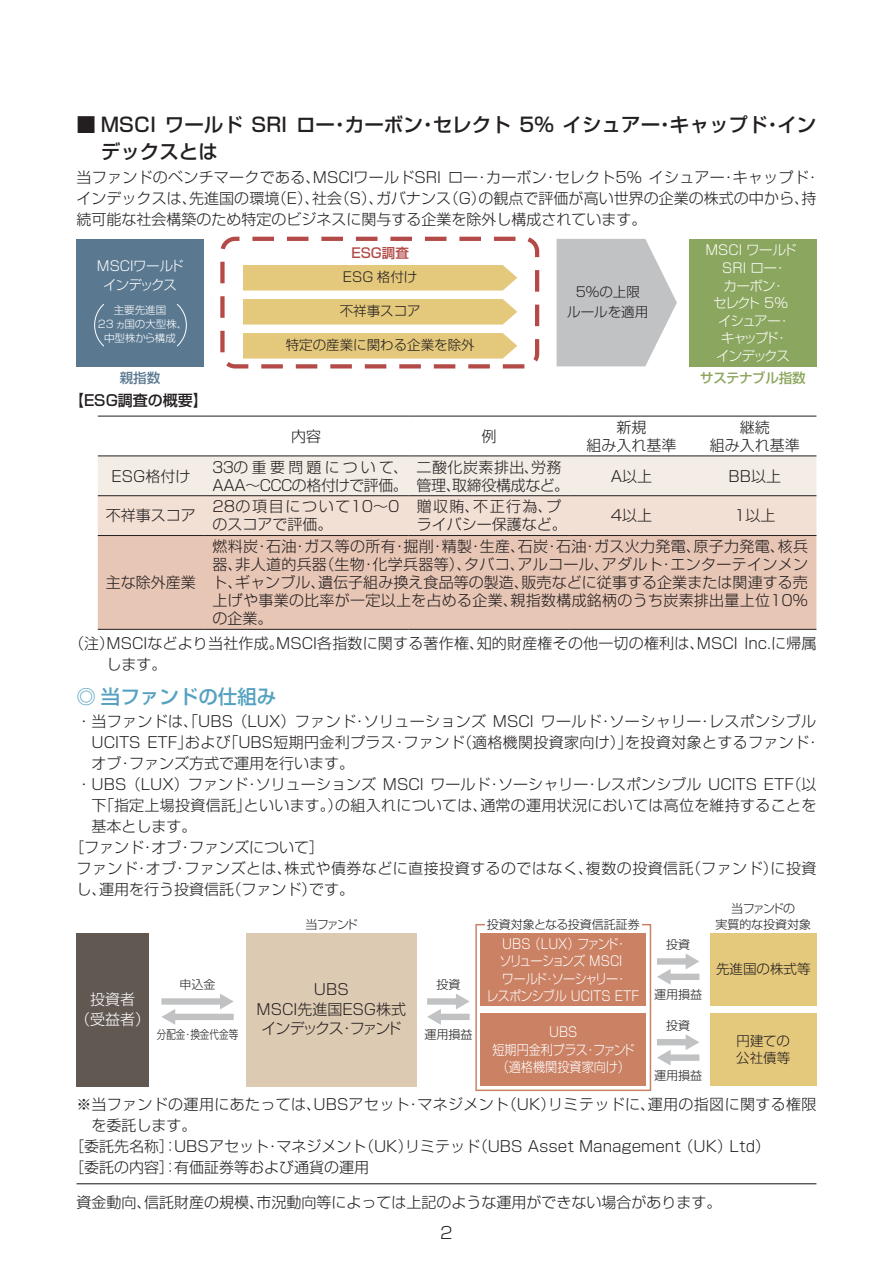
<style>
.page{position:relative;width:893px;height:1263px;background:#fff}
.page>*{position:absolute;margin:0;border:0;box-sizing:border-box;transform-origin:0 0}
.t1{font:500 19.5px/27.3px "Shin Go Pro";color:#231f20}
.t2{font:500 19.5px "Shin Go Pro";color:#55a2c0}
.t3{font:300 16.5px "Shin Go Pro";color:#231f20}
.t4{font:300 15px/18px "Shin Go Pro";color:#231f20}
.t5{font:300 15px "Shin Go Pro";letter-spacing:.025em;color:#231f20}
.t6{font:300 15px "Shin Go Pro";letter-spacing:.03em;color:#231f20}
.t7{font:300 15px "Shin Go Pro";letter-spacing:.02em;color:#231f20}
.t8{font:300 15px/18px "Shin Go Pro";letter-spacing:-.02em;color:#231f20}
.t9{font:300 15px/19.5px "Shin Go Pro";letter-spacing:-.065em;color:#231f20;text-align:center}
.t10{font:500 15px "Shin Go Pro";color:#231f20}
.t11{font:300 15px/19.5px "Shin Go Pro";color:#fff;text-align:center}
.t12{font:300 13.5px/19.5px "Shin Go Pro";color:#231f20;text-align:center}
.t13{font:300 13.5px/17.5px "Shin Go Pro";letter-spacing:-.055em;color:#fff;text-align:center;scale:.9 1}
.t14{font:300 13.5px/17.5px "Shin Go Pro";letter-spacing:-.065em;color:#fff;text-align:center}
.t15{font:300 13.5px/17.5px "Shin Go Pro";color:#fff;text-align:center;scale:.9 1}
.t16{font:300 13.5px/19.5px "Shin Go Pro";letter-spacing:-.035em;color:#fff;text-align:center}
.t17{font:500 13.5px "Shin Go Pro";letter-spacing:-.03em;color:#8ba65e}
.t18{font:500 13.5px "Shin Go Pro";color:#b34a47}
.t19{font:500 13.5px "Shin Go Pro";color:#5a7991}
.t20{font:300 12px/15.6px "Shin Go Pro";color:#231f20;text-align:center}
.t21{font:300 12px "Shin Go Pro";color:#231f20;scale:.8 1}
.t22{font:300 10.5px/13.6px "Shin Go Pro";color:#fff;text-align:center}
</style>
<div class="page">
<hr style="left:77px;top:1183px;width:739px;height:1px;background:#231f20">
<svg style="left:557px;top:239px;width:120px;height:127px"></svg>
<div style="left:689px;top:239px;width:128px;height:127px;background:#8ba65e"></div>
<div style="left:243px;top:265px;width:274px;height:25px;background:#e4c87b"></div>
<div style="left:243px;top:299px;width:274px;height:26px;background:#e4c87b"></div>
<div style="left:243px;top:333px;width:274px;height:26px;background:#e4c87b"></div>
<div style="left:220px;top:237px;width:319px;height:131px;border:4px dashed #b34a47;border-radius:13px"></div>
<div style="left:76px;top:239px;width:128px;height:127px;background:#5a7991"></div>
<svg style="left:94px;top:303px;width:11px;height:44px"></svg>
<svg style="left:177px;top:303px;width:10px;height:44px"></svg>
<svg style="left:98px;top:457px;width:718px;height:78px"></svg>
<div style="left:98px;top:536px;width:718px;height:93px;background:#e8c6b5"></div>
<hr style="left:98px;top:416px;width:106px;height:1px;background:#231f20">
<hr style="left:204px;top:416px;width:204px;height:1px;background:#231f20">
<hr style="left:408px;top:416px;width:162px;height:1px;background:#231f20">
<hr style="left:570px;top:416px;width:123px;height:1px;background:#231f20">
<hr style="left:693px;top:416px;width:123px;height:1px;background:#231f20">
<hr style="left:98px;top:456px;width:106px;height:1px;background:#231f20">
<hr style="left:204px;top:456px;width:204px;height:1px;background:#231f20">
<hr style="left:408px;top:456px;width:162px;height:1px;background:#231f20">
<hr style="left:570px;top:456px;width:123px;height:1px;background:#231f20">
<hr style="left:693px;top:456px;width:123px;height:1px;background:#231f20">
<hr style="left:98px;top:495px;width:106px;height:1px;background:#231f20">
<hr style="left:204px;top:495px;width:204px;height:1px;background:#231f20">
<hr style="left:408px;top:495px;width:162px;height:1px;background:#231f20">
<hr style="left:570px;top:495px;width:123px;height:1px;background:#231f20">
<hr style="left:693px;top:495px;width:123px;height:1px;background:#231f20">
<hr style="left:98px;top:535px;width:106px;height:1px;background:#231f20">
<hr style="left:204px;top:535px;width:204px;height:1px;background:#231f20">
<hr style="left:408px;top:535px;width:162px;height:1px;background:#231f20">
<hr style="left:570px;top:535px;width:123px;height:1px;background:#231f20">
<hr style="left:693px;top:535px;width:123px;height:1px;background:#231f20">
<hr style="left:98px;top:629px;width:106px;height:1px;background:#231f20">
<hr style="left:204px;top:629px;width:204px;height:1px;background:#231f20">
<hr style="left:408px;top:629px;width:162px;height:1px;background:#231f20">
<hr style="left:570px;top:629px;width:123px;height:1px;background:#231f20">
<hr style="left:693px;top:629px;width:123px;height:1px;background:#231f20">
<div style="left:246px;top:933px;width:170px;height:153px;background:#ddcab2"></div>
<div style="left:480px;top:933px;width:166px;height:72px;background:#cb8164"></div>
<div style="left:480px;top:1014px;width:166px;height:72px;background:#cb8164"></div>
<div style="left:427px;top:998px;width:31px;height:7px;background:#c1c2c4"></div>
<svg style="left:456px;top:994px;width:14px;height:15px"></svg>
<div style="left:439px;top:1014px;width:31px;height:6px;background:#c1c2c4"></div>
<svg style="left:427px;top:1009px;width:14px;height:16px"></svg>
<div style="left:657px;top:958px;width:31px;height:7px;background:#c1c2c4"></div>
<svg style="left:686px;top:954px;width:13px;height:15px"></svg>
<div style="left:668px;top:974px;width:31px;height:6px;background:#c1c2c4"></div>
<svg style="left:657px;top:969px;width:14px;height:16px"></svg>
<div style="left:657px;top:1039px;width:31px;height:6px;background:#c1c2c4"></div>
<svg style="left:686px;top:1034px;width:13px;height:16px"></svg>
<div style="left:668px;top:1054px;width:31px;height:7px;background:#c1c2c4"></div>
<svg style="left:657px;top:1050px;width:14px;height:15px"></svg>
<div style="left:161px;top:998px;width:61px;height:7px;background:#c1c2c4"></div>
<svg style="left:220px;top:993px;width:14px;height:16px"></svg>
<div style="left:173px;top:1014px;width:61px;height:6px;background:#c1c2c4"></div>
<svg style="left:162px;top:1009px;width:13px;height:16px"></svg>
<div style="left:77px;top:933px;width:72px;height:153px;background:#625852"></div>
<div style="left:710px;top:933px;width:106px;height:72px;background:#e4c87b"></div>
<div style="left:710px;top:1014px;width:106px;height:72px;background:#e4c87b"></div>
<div style="left:475px;top:924px;width:176px;height:167px;border:1px solid #cb8164"></div>
<div style="left:485px;top:917px;width:157px;height:15px;background:#fff"></div>
<h1 class="t1" style="left:101px;top:109px;width:717px;text-indent:-24px">■ MSCI ワールド SRI ロー・カーボン・セレクト 5％ イシュアー・キャップド・インデックスとは</h1>
<p class="t4" style="left:77px;top:165px;width:745px;line-height:21px">当ファンドのベンチマークである、MSCIワールドSRI ロー・カーボン・セレクト5% イシュアー・キャップド・インデックスは、先進国の環境（E）、社会（S）、ガバナンス（G）の観点で評価が高い世界の企業の株式の中から、持続可能な社会構築のため特定のビジネスに関与する企業を除外し構成されています。</p>
<p class="t14" style="left:705px;top:240px;width:93px">MSCI ワールド<br>SRI ロー・<br>カーボン・<br>セレクト 5％イシュアー・<br>キャップド・<br>インデックス</p>
<p class="t18" style="left:351px;top:242px;width:59px">ESG調査</p>
<p class="t16" style="left:97px;top:254px;width:88px">MSCIワールドインデックス</p>
<p class="t22" style="left:98px;top:302px;width:91px">主要先進国<br>23ヵ国の大型株、中型株から構成</p>
<p class="t12" style="left:343px;top:266px;width:76px">ESG 格付け</p>
<p class="t12" style="left:340px;top:300px;width:82px">不祥事スコア</p>
<p class="t12" style="left:286px;top:334px;width:190px">特定の産業に関わる企業を除外</p>
<p class="t12" style="left:567px;top:281px;width:82px">5％の上限ルールを適用</p>
<p class="t19" style="left:120px;top:367px;width:42px">親指数</p>
<p class="t17" style="left:700px;top:367px;width:107px">サステナブル指数</p>
<p class="t10" style="left:69px;top:388px;width:140px">【ESG調査の概要】</p>
<p class="t4" style="left:291px;top:425px;width:31px">内容</p>
<p class="t4" style="left:481px;top:425px;width:16px">例</p>
<p class="t4" style="left:586px;top:416px;width:91px;text-align:center">新規<br>組み入れ基準</p>
<p class="t4" style="left:710px;top:416px;width:91px;text-align:center">継続<br>組み入れ基準</p>
<p class="t4" style="left:112px;top:465px;width:80px">ESG格付け</p>
<p class="t8" style="left:212px;top:456px;width:197px">33の重要問題について、<br>AAA～CCCの格付けで評価。</p>
<p class="t4" style="left:417px;top:456px;width:154px">二酸化炭素排出、労務管理、取締役構成など。</p>
<p class="t4" style="left:611px;top:465px;width:43px">A以上</p>
<p class="t4" style="left:728px;top:465px;width:54px">BB以上</p>
<p class="t4" style="left:106px;top:505px;width:91px">不祥事スコア</p>
<p class="t4" style="left:213px;top:496px;width:189px">28の項目について10～0のスコアで評価。</p>
<p class="t4" style="left:417px;top:496px;width:151px">贈収賄、不正行為、プライバシー保護など。</p>
<p class="t4" style="left:611px;top:505px;width:43px">4以上</p>
<p class="t4" style="left:734px;top:505px;width:43px">1以上</p>
<p class="t4" style="left:213px;top:536px;width:597px;text-align:justify">燃料炭・石油・ガス等の所有・掘削・精製・生産、石炭・石油・ガス火力発電、原子力発電、核兵器、非人道的兵器（生物・化学兵器等）、タバコ、アルコール、アダルト・エンターテインメント、ギャンブル、遺伝子組み換え食品等の製造、販売などに従事する企業または関連する売上げや事業の比率が一定以上を占める企業、親指数構成銘柄のうち炭素排出量上位10％の企業。</p>
<p class="t4" style="left:107px;top:631px;width:711px;line-height:21px;text-indent:-38px">（注）MSCIなどより当社作成。MSCI各指数に関する著作権、知的財産権その他一切の権利は、MSCI Inc.に帰属します。</p>
<h1 class="t2" style="left:77px;top:680px;width:201px">◎ 当ファンドの仕組み</h1>
<p class="t5" style="left:77px;top:709px;width:741px">・当ファンドは、「UBS （LUX）ファンド・ソリューションズ MSCI ワールド・ソーシャリー・レスポンシブル</p>
<p class="t5" style="left:92px;top:730px;width:730px">UCITS ETF」および「UBS短期円金利プラス・ファンド（適格機関投資家向け）」を投資対象とするファンド・</p>
<p class="t4" style="left:92px;top:752px;width:264px">オブ・ファンズ方式で運用を行います。</p>
<p class="t4" style="left:77px;top:773px;width:741px">・UBS （LUX）ファンド・ソリューションズ MSCI ワールド・ソーシャリー・レスポンシブル UCITS ETF（以</p>
<p class="t7" style="left:92px;top:793px;width:726px">下「指定上場投資信託」といいます。）の組入れについては、通常の運用状況においては高位を維持することを</p>
<p class="t4" style="left:92px;top:815px;width:107px">基本とします。</p>
<p class="t4" style="left:69px;top:836px;width:257px">［ファンド・オブ・ファンズについて］</p>
<p class="t6" style="left:77px;top:856px;width:741px">ファンド・オブ・ファンズとは、株式や債券などに直接投資するのではなく、複数の投資信託（ファンド）に投資</p>
<p class="t4" style="left:77px;top:878px;width:279px">し、運用を行う投資信託（ファンド）です。</p>
<p class="t4" style="left:106px;top:572px;width:91px">主な除外産業</p>
<p class="t20" style="left:305px;top:915px;width:54px">当ファンド</p>
<p class="t20" style="left:487px;top:915px;width:155px">投資対象となる投資信託証券</p>
<p class="t20" style="left:715px;top:899px;width:97px">当ファンドの<br>実質的な投資対象</p>
<p class="t13" style="left:486px;top:933px;width:171px">UBS （LUX）ファンド・<br>ソリューションズ MSCI<br>ワールド・ソーシャリー・<br>レスポンシブル UCITS ETF</p>
<p class="t15" style="left:492px;top:1021px;width:160px">UBS<br>短期円金利プラス・ファンド（適格機関投資家向け）</p>
<p class="t20" style="left:666px;top:935px;width:25px">投資</p>
<p class="t20" style="left:654px;top:985px;width:49px">運用損益</p>
<p class="t20" style="left:666px;top:1016px;width:25px">投資</p>
<p class="t20" style="left:654px;top:1066px;width:49px">運用損益</p>
<p class="t12" style="left:716px;top:957px;width:96px">先進国の株式等</p>
<p class="t20" style="left:180px;top:975px;width:37px">申込金</p>
<p class="t20" style="left:436px;top:975px;width:25px">投資</p>
<p class="t20" style="left:424px;top:1025px;width:49px">運用損益</p>
<p class="t9" style="left:257px;top:978px;width:151px">UBS<br>MSCI先進国ＥＳＧ株式インデックス・ファンド</p>
<p class="t11" style="left:75px;top:988px;width:76px">投資者<br>（受益者）</p>
<p class="t21" style="left:157px;top:1024px;width:103px">分配金・換金代金等</p>
<p class="t12" style="left:736px;top:1030px;width:55px;line-height:17.5px;text-align:left">円建ての公社債等</p>
<p class="t5" style="left:77px;top:1092px;width:741px">※当ファンドの運用にあたっては、UBSアセット・マネジメント（UK）リミテッドに、運用の指図に関する権限</p>
<p class="t4" style="left:92px;top:1115px;width:107px">を委託します。</p>
<p class="t4" style="left:69px;top:1136px;width:703px">［委託先名称］：UBSアセット・マネジメント（UK）リミテッド（UBS Asset Management （UK）Ltd）</p>
<p class="t4" style="left:69px;top:1157px;width:302px">［委託の内容］：有価証券等および通貨の運用</p>
<p class="t4" style="left:77px;top:1191px;width:646px">資金動向、信託財産の規模、市況動向等によっては上記のような運用ができない場合があります。</p>
<p class="t3" style="left:440px;top:1219px;width:14px">2</p>
</div>
